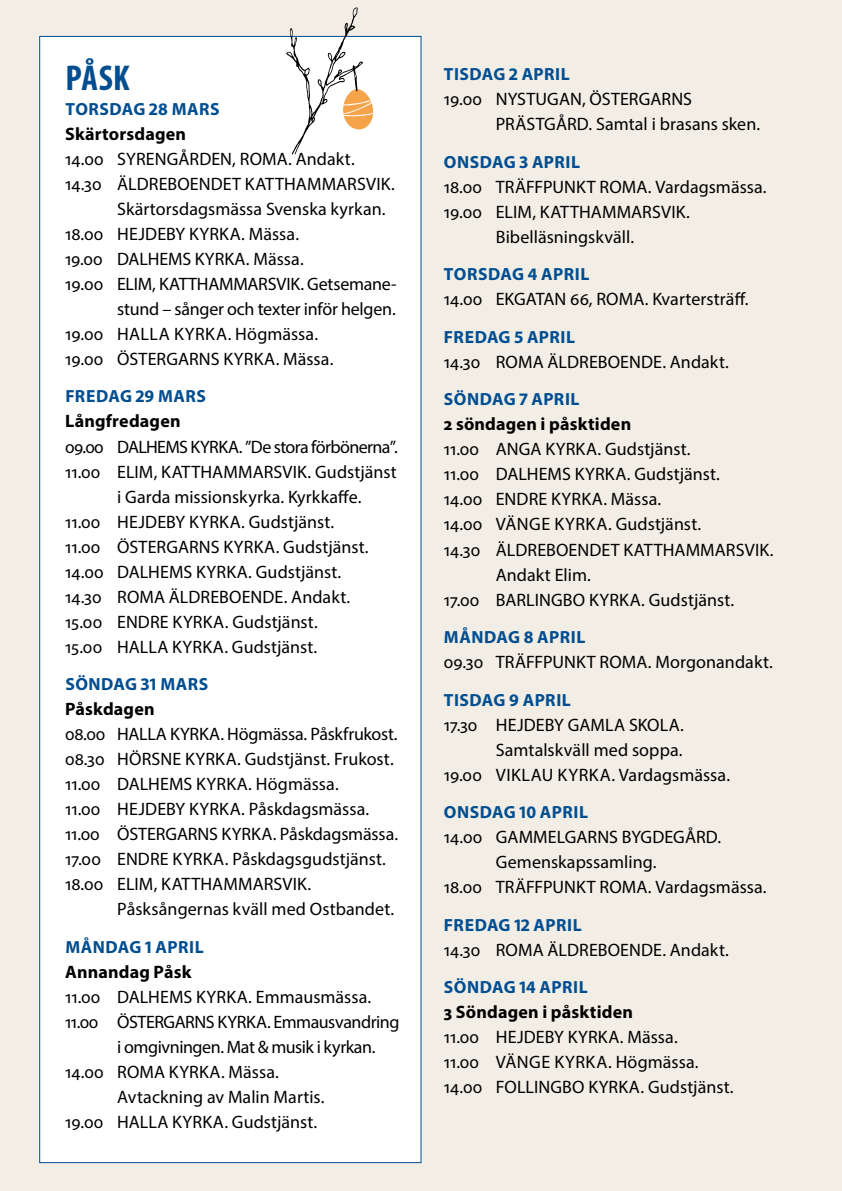
<style>
.page{position:relative;width:842px;height:1191px;background:#f2eee5}
.page>*{position:absolute;margin:0;border:0;box-sizing:border-box;transform-origin:0 0}
.t1{font:700 condensed 36px "Myriad Pro";color:#004e91}
.t2{font:18px/25px "Myriad Pro";letter-spacing:.005em;color:#000}
.t3{font:700 18px "Myriad Pro";letter-spacing:.01em;color:#000}
.t4{font:18px "Myriad Pro";letter-spacing:-.015em;color:#000}
.t5{font:18px "Myriad Pro";letter-spacing:-.025em;color:#000}
.t6{font:18px "Myriad Pro";letter-spacing:-.035em;color:#000}
.t7{font:700 17.6px "Myriad Pro";letter-spacing:.025em;color:#004e91}
</style>
<div class="page">
<div style="left:39px;top:36px;width:382px;height:1127px;background:#fff;border:1px solid #004e91"></div>
<svg style="left:286px;top:7px;width:87px;height:148px"></svg>
<h1 class="t1" style="left:66px;top:55px;width:66px">PÅSK</h1>
<p class="t7" style="left:65px;top:97px;width:156px">TORSDAG 28 MARS</p>
<p class="t3" style="left:65px;top:122px;width:122px">Skärtorsdagen</p>
<p class="t2" style="left:65px;top:146px;width:291px">14.00 SYRENGÅRDEN, ROMA. Andakt.</p>
<p class="t2" style="left:65px;top:171px;width:331px">14.30 ÄLDREBOENDET KATTHAMMARSVIK.</p>
<p class="t2" style="left:117px;top:196px;width:270px">Skärtorsdagsmässa Svenska kyrkan.</p>
<p class="t2" style="left:65px;top:221px;width:235px">18.00 HEJDEBY KYRKA. Mässa.</p>
<p class="t2" style="left:65px;top:246px;width:240px">19.00 DALHEMS KYRKA. Mässa.</p>
<p class="t4" style="left:65px;top:273px;width:333px">19.00 ELIM, KATTHAMMARSVIK. Getsemane-</p>
<p class="t4" style="left:117px;top:298px;width:280px">stund – sånger och texter inför helgen.</p>
<p class="t2" style="left:65px;top:321px;width:254px">19.00 HALLA KYRKA. Högmässa.</p>
<p class="t2" style="left:65px;top:346px;width:270px">19.00 ÖSTERGARNS KYRKA. Mässa.</p>
<p class="t7" style="left:65px;top:385px;width:142px">FREDAG 29 MARS</p>
<p class="t3" style="left:65px;top:410px;width:117px">Långfredagen</p>
<p class="t6" style="left:65px;top:435px;width:334px">09.00 DALHEMS KYRKA. ”De stora förbönerna”.</p>
<p class="t2" style="left:65px;top:459px;width:333px">11.00 ELIM, KATTHAMMARSVIK. Gudstjänst</p>
<p class="t2" style="left:117px;top:484px;width:246px">i Garda missionskyrka. Kyrkkaffe.</p>
<p class="t2" style="left:65px;top:509px;width:271px">11.00 HEJDEBY KYRKA. Gudstjänst.</p>
<p class="t2" style="left:65px;top:534px;width:305px">11.00 ÖSTERGARNS KYRKA. Gudstjänst.</p>
<p class="t2" style="left:65px;top:559px;width:278px">14.00 DALHEMS KYRKA. Gudstjänst.</p>
<p class="t2" style="left:65px;top:584px;width:287px">14.30 ROMA ÄLDREBOENDE. Andakt.</p>
<p class="t2" style="left:65px;top:609px;width:254px">15.00 ENDRE KYRKA. Gudstjänst.</p>
<p class="t2" style="left:65px;top:634px;width:254px">15.00 HALLA KYRKA. Gudstjänst.</p>
<p class="t7" style="left:65px;top:672px;width:144px">SÖNDAG 31 MARS</p>
<p class="t3" style="left:65px;top:697px;width:91px">Påskdagen</p>
<p class="t2" style="left:65px;top:721px;width:334px">08.00 HALLA KYRKA. Högmässa. Påskfrukost.<br>08.30 HÖRSNE KYRKA. Gudstjänst. Frukost.<br>11.00 DALHEMS KYRKA. Högmässa.<br>11.00 HEJDEBY KYRKA. Påskdagsmässa.<br>11.00 ÖSTERGARNS KYRKA. Påskdagsmässa.<br>17.00 ENDRE KYRKA. Påskdagsgudstjänst.<br>18.00 ELIM, KATTHAMMARSVIK.</p>
<p class="t2" style="left:117px;top:896px;width:278px">Påsksångernas kväll med Ostbandet.</p>
<p class="t7" style="left:65px;top:935px;width:140px">MÅNDAG 1 APRIL</p>
<p class="t3" style="left:65px;top:960px;width:128px">Annandag Påsk</p>
<p class="t2" style="left:65px;top:984px;width:308px">11.00 DALHEMS KYRKA. Emmausmässa.</p>
<p class="t5" style="left:65px;top:1010px;width:336px">11.00 ÖSTERGARNS KYRKA. Emmausvandring</p>
<p class="t5" style="left:117px;top:1035px;width:260px">i omgivningen. Mat &amp; musik i kyrkan.</p>
<p class="t2" style="left:65px;top:1059px;width:215px">14.00 ROMA KYRKA. Mässa.</p>
<p class="t2" style="left:117px;top:1084px;width:209px">Avtackning av Malin Martis.</p>
<p class="t2" style="left:65px;top:1109px;width:254px">19.00 HALLA KYRKA. Gudstjänst.</p>
<p class="t7" style="left:444px;top:63px;width:127px">TISDAG 2 APRIL</p>
<p class="t2" style="left:496px;top:86px;width:266px;text-indent:-52px">19.00 NYSTUGAN, ÖSTERGARNS<br>PRÄSTGÅRD. Samtal i brasans sken.</p>
<p class="t7" style="left:444px;top:150px;width:138px">ONSDAG 3 APRIL</p>
<p class="t2" style="left:444px;top:174px;width:324px">18.00 TRÄFFPUNKT ROMA. Vardagsmässa.</p>
<p class="t2" style="left:444px;top:199px;width:248px">19.00 ELIM, KATTHAMMARSVIK.</p>
<p class="t2" style="left:496px;top:224px;width:140px">Bibelläsningskväll.</p>
<p class="t7" style="left:444px;top:263px;width:147px">TORSDAG 4 APRIL</p>
<p class="t2" style="left:444px;top:286px;width:306px">14.00 EKGATAN 66, ROMA. Kvartersträff.</p>
<p class="t7" style="left:444px;top:325px;width:133px">FREDAG 5 APRIL</p>
<p class="t2" style="left:444px;top:349px;width:287px">14.30 ROMA ÄLDREBOENDE. Andakt.</p>
<p class="t7" style="left:444px;top:388px;width:137px">SÖNDAG 7 APRIL</p>
<p class="t3" style="left:444px;top:412px;width:189px">2 söndagen i påsktiden</p>
<p class="t2" style="left:444px;top:436px;width:248px">11.00 ANGA KYRKA. Gudstjänst.</p>
<p class="t2" style="left:444px;top:461px;width:278px">11.00 DALHEMS KYRKA. Gudstjänst.</p>
<p class="t2" style="left:444px;top:486px;width:219px">14.00 ENDRE KYRKA. Mässa.</p>
<p class="t2" style="left:444px;top:511px;width:259px">14.00 VÄNGE KYRKA. Gudstjänst.</p>
<p class="t2" style="left:444px;top:536px;width:331px">14.30 ÄLDREBOENDET KATTHAMMARSVIK.</p>
<p class="t2" style="left:496px;top:561px;width:97px">Andakt Elim.</p>
<p class="t2" style="left:444px;top:586px;width:292px">17.00 BARLINGBO KYRKA. Gudstjänst.</p>
<p class="t7" style="left:444px;top:625px;width:143px">MÅNDAG 8 APRIL</p>
<p class="t2" style="left:444px;top:649px;width:331px">09.30 TRÄFFPUNKT ROMA. Morgonandakt.</p>
<p class="t7" style="left:444px;top:688px;width:128px">TISDAG 9 APRIL</p>
<p class="t2" style="left:444px;top:711px;width:242px">17.30 HEJDEBY GAMLA SKOLA.</p>
<p class="t2" style="left:496px;top:736px;width:188px">Samtalskväll med soppa.</p>
<p class="t2" style="left:444px;top:761px;width:288px">19.00 VIKLAU KYRKA. Vardagsmässa.</p>
<p class="t7" style="left:444px;top:800px;width:145px">ONSDAG 10 APRIL</p>
<p class="t2" style="left:444px;top:824px;width:279px">14.00 GAMMELGARNS BYGDEGÅRD.</p>
<p class="t2" style="left:496px;top:849px;width:162px">Gemenskapssamling.</p>
<p class="t2" style="left:444px;top:874px;width:324px">18.00 TRÄFFPUNKT ROMA. Vardagsmässa.</p>
<p class="t7" style="left:444px;top:913px;width:139px">FREDAG 12 APRIL</p>
<p class="t2" style="left:444px;top:936px;width:287px">14.30 ROMA ÄLDREBOENDE. Andakt.</p>
<p class="t7" style="left:444px;top:975px;width:145px">SÖNDAG 14 APRIL</p>
<p class="t3" style="left:444px;top:1000px;width:191px">3 Söndagen i påsktiden</p>
<p class="t2" style="left:444px;top:1024px;width:291px">11.00 HEJDEBY KYRKA. Mässa.<br>11.00 VÄNGE KYRKA. Högmässa.<br>14.00 FOLLINGBO KYRKA. Gudstjänst.</p>
</div>
